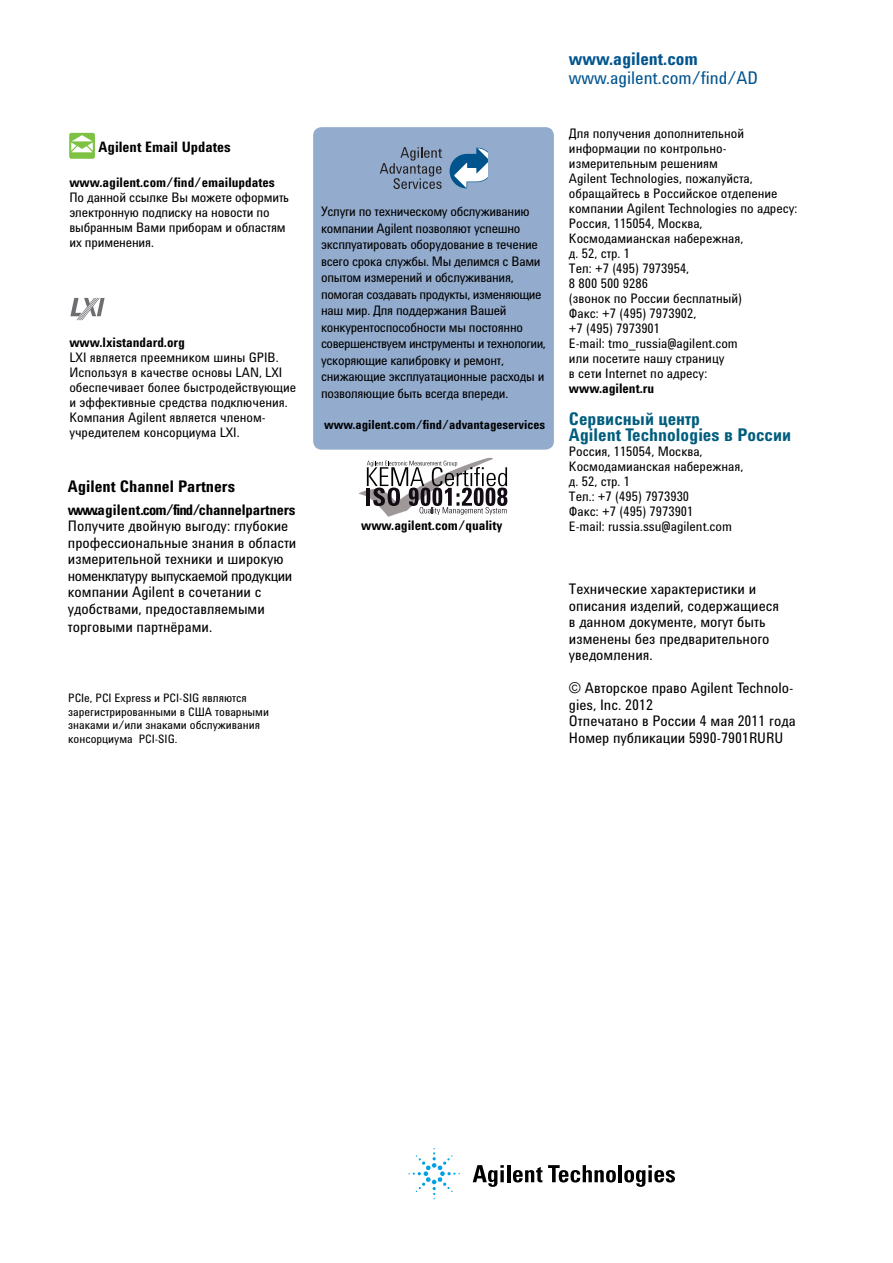
<style>
.page{position:relative;width:893px;height:1263px;background:#fff}
.page>*{position:absolute;margin:0;border:0;box-sizing:border-box;transform-origin:0 0}
.t1{font:700 18px/16.5px "Agilent Condensed CFF";color:#005d7e}
.t2{font:18px "Agilent Condensed CFF";color:#00548e}
.t3{font:700 18px "Agilent Condensed CFF";color:#00548e}
.t4{font:700 16.5px "Agilent Condensed CFF";color:#000}
.t5{font:15px/16.5px "Agilent Condensed CFF";color:#000}
.t6{font:700 15px "Agilent Condensed CFF";letter-spacing:-.01em;color:#000}
.t7{font:700 14.85px "Agilent Condensed CFF";color:#000}
.t8{font:13.5px/15px "Agilent Condensed CFF";color:#000}
.t9{font:13.5px/16.5px "Agilent Condensed CFF";letter-spacing:-.02em;color:#000}
.t10{font:700 13.5px "Agilent Condensed CFF";color:#000}
.t11{font:700 12.75px "Agilent Condensed CFF";color:#000}
.t12{font:12px/13.5px "Agilent Condensed CFF";color:#000}
</style>
<div class="page">
<div style="left:69px;top:133px;width:26px;height:26px;background:#7dc242;border-radius:2px"></div>
<svg style="left:71px;top:135px;width:22px;height:17px"></svg>
<svg style="left:70px;top:298px;width:35px;height:22px"></svg>
<svg style="left:473px;top:1165px;width:31px;height:22px"></svg>
<svg style="left:500px;top:1170px;width:4px;height:12px"></svg>
<hr style="left:507px;top:1165px;width:3px;height:17px;background:#000">
<svg style="left:513px;top:1167px;width:29px;height:15px"></svg>
<svg style="left:548px;top:1165px;width:68px;height:17px"></svg>
<hr style="left:618px;top:1165px;width:4px;height:17px;background:#000">
<svg style="left:624px;top:1165px;width:51px;height:22px"></svg>
<svg style="left:408px;top:1148px;width:52px;height:51px"></svg>
<div style="left:313px;top:127px;width:241px;height:323px;background:#93acce;border-radius:9px"></div>
<svg style="left:380px;top:147px;width:62px;height:42px"></svg>
<svg style="left:450px;top:148px;width:37px;height:40px"></svg>
<img style="left:359px;top:458px;width:134px;height:59px">
<svg style="left:367px;top:461px;width:140px;height:54px"></svg>
<p class="t7" style="left:99px;top:136px;width:134px">Agilent Email Updates</p>
<p class="t10" style="left:69px;top:172px;width:207px">www.agilent.com/find/emailupdates</p>
<p class="t8" style="left:69px;top:189px;width:221px">По данной ссылке Вы можете оформить электронную подписку на новости по выбранным Вами приборам и областям их применения.</p>
<p class="t10" style="left:69px;top:332px;width:117px">www.lxistandard.org</p>
<p class="t8" style="left:69px;top:349px;width:228px">LXI является преемником шины GPIB.<br>Используя в качестве основы LAN, LXI обеспечивает более быстродействующие и эффективные средства подключения.<br>Компания Agilent является членом&shy;учредителем консорциума LXI.</p>
<p class="t4" style="left:68px;top:474px;width:169px">Agilent Channel Partners</p>
<p class="t6" style="left:68px;top:498px;width:229px">www.agilent.com/find/channelpartners</p>
<p class="t5" style="left:68px;top:517px;width:230px">Получите двойную выгоду: глубокие профессиональные знания в области измерительной техники и широкую номенклатуру выпускаемой продукции компании Agilent в сочетании с удобствами, предоставляемыми</p>
<p class="t5" style="left:68px;top:617px;width:146px">торговыми партнёрами.</p>
<p class="t12" style="left:68px;top:691px;width:202px">PCIe, PCI Express и PCI-SIG являются зарегистрированными в США товарными знаками и/или знаками обслуживания консорциума PCI-SIG.</p>
<p class="t9" style="left:321px;top:203px;width:226px">Услуги по техническому обслуживанию компании Agilent позволяют успешно эксплуатировать оборудование в течение всего срока службы. Мы делимся с Вами опытом измерений и обслуживания, помогая создавать продукты, изменяющие наш мир. Для поддержания Вашей конкурентоспособности мы постоянно совершенствуем инструменты и технологии, ускоряющие калибровку и ремонт, снижающие эксплуатационные расходы и позволяющие быть всегда впереди.</p>
<p class="t11" style="left:324px;top:414px;width:222px">www.agilent.com/find/advantageservices</p>
<p class="t10" style="left:361px;top:515px;width:143px">www.agilent.com/quality</p>
<h1 class="t3" style="left:569px;top:45px;width:131px">www.agilent.com</h1>
<h1 class="t2" style="left:569px;top:65px;width:191px">www.agilent.com/find/AD</h1>
<p class="t8" style="left:569px;top:126px;width:230px">Для получения дополнительной информации по контрольно&shy;измерительным решениям<br>Agilent Technologies, пожалуйста, обращайтесь в Российское отделение компании Agilent Technologies по адресу:<br>Россия, 115054, Москва,<br>Космодамианская набережная,<br>д. 52, стр. 1<br>Тел: +7 (495) 7973954,<br>8 800 500 9286<br>(звонок по России бесплатный)<br>Факс: +7 (495) 7973902,<br>+7 (495) 7973901<br>E-mail: tmo_russia@agilent.com<br>или посетите нашу страницу<br>в сети Internet по адресу:</p>
<p class="t10" style="left:569px;top:378px;width:87px">www.agilent.ru</p>
<h1 class="t1" style="left:569px;top:410px;width:224px">Сервисный центр<br>Agilent Technologies в России</h1>
<p class="t8" style="left:569px;top:444px;width:176px">Россия, 115054, Москва,<br>Космодамианская набережная, д. 52, стр. 1<br>Тел.: +7 (495) 7973930<br>Факс: +7 (495) 7973901<br>E-mail: russia.ssu@agilent.com</p>
<p class="t5" style="left:569px;top:580px;width:212px">Технические характеристики и описания изделий, содержащиеся в данном документе, могут быть изменены без предварительного уведомления.</p>
<p class="t5" style="left:569px;top:679px;width:228px">© Авторское право Agilent Technolo&shy;gies, Inc. 2012<br>Отпечатано в России 4 мая 2011 года<br>Номер публикации 5990-7901RURU</p>
</div>
